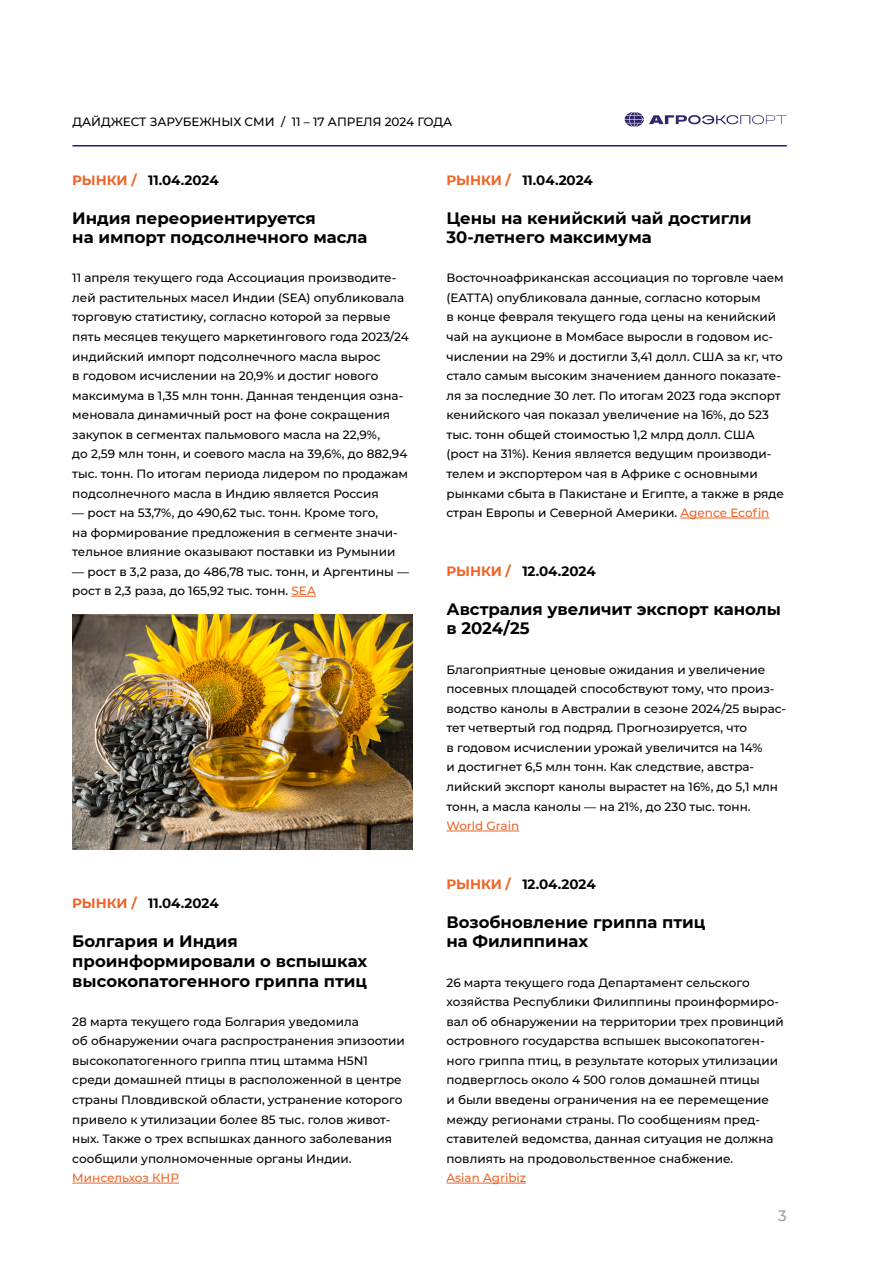
<style>
.page{position:relative;width:893px;height:1263px;background:#fff}
.page>*{position:absolute;margin:0;border:0;box-sizing:border-box;transform-origin:0 0}
.Заголовок_новости{font:700 16.5px/19.5px "Montserrat";color:#000}
.t1{font:500 15px "Montserrat";color:#9d9d9c}
.даты_и_разделы{font:700 13.5px "Montserrat";color:#000}
.основной_текст{font:500 12px/19.5px "Montserrat";color:#000}
.Дайджест_росс_сми{font:500 12px "Montserrat";color:#000}
.s1{color:#ed6527}
</style>
<div class="page">
<hr style="left:72px;top:145px;width:715px;height:1px;background:#1c207a">
<svg style="left:625px;top:112px;width:162px;height:15px"></svg>
<hr style="left:446px;top:1183px;width:80px;height:1px;background:#ed6527">
<hr style="left:446px;top:831px;width:73px;height:1px;background:#ed6527">
<hr style="left:680px;top:518px;width:89px;height:1px;background:#ed6527">
<hr style="left:72px;top:1183px;width:107px;height:1px;background:#ed6527">
<img style="left:72px;top:615px;width:340px;height:235px">
<svg style="left:291px;top:596px;width:25px;height:1px"></svg>
<p class="Дайджест_росс_сми" style="left:72px;top:113px;width:381px">ДАЙДЖЕСТ ЗАРУБЕЖНЫХ СМИ / 11 – 17 АПРЕЛЯ 2024 ГОДА</p>
<p class="даты_и_разделы" style="left:72px;top:170px;width:148px"><span class="s1">РЫНКИ /</span> 11.04.2024</p>
<p class="Заголовок_новости" style="left:72px;top:207px;width:297px">Индия переориентируется<br>на импорт подсолнечного масла</p>
<p class="основной_текст" style="left:72px;top:268px;width:338px">11 апреля текущего года Ассоциация производите&shy;лей растительных масел Индии (SEA) опубликовала торговую статистику, согласно которой за первые пять месяцев текущего маркетингового года 2023/24 индийский импорт подсолнечного масла вырос<br>в годовом исчислении на 20,9% и достиг нового максимума в 1,35 млн тонн. Данная тенденция озна&shy;меновала динамичный рост на фоне сокращения закупок в сегментах пальмового масла на 22,9%,<br>до 2,59 млн тонн, и соевого масла на 39,6%, до 882,94 тыс. тонн. По итогам периода лидером по продажам подсолнечного масла в Индию является Россия</p>
<p class="основной_текст" style="left:72px;top:503px;width:327px">— рост на 53,7%, до 490,62 тыс. тонн. Кроме того,<br>на формирование предложения в сегменте значи&shy;тельное влияние оказывают поставки из Румынии</p>
<p class="основной_текст" style="left:72px;top:561px;width:338px">— рост в 3,2 раза, до 486,78 тыс. тонн, и Аргентины — рост в 2,3 раза, до 165,92 тыс. тонн. <span class="s1">SEA</span></p>
<p class="даты_и_разделы" style="left:72px;top:894px;width:148px"><span class="s1">РЫНКИ /</span> 11.04.2024</p>
<p class="Заголовок_новости" style="left:72px;top:931px;width:297px">Болгария и Индия проинформировали о вспышках высокопатогенного гриппа птиц</p>
<p class="основной_текст" style="left:72px;top:1011px;width:334px">28 марта текущего года Болгария уведомила<br>об обнаружении очага распространения эпизоотии высокопатогенного гриппа птиц штамма H5N1 среди домашней птицы в расположенной в центре страны Пловдивской области, устранение которого привело к утилизации более 85 тыс. голов живот&shy;ных. Также о трех вспышках данного заболевания сообщили уполномоченные органы Индии.<br><span class="s1">Минсельхоз КНР</span></p>
<p class="даты_и_разделы" style="left:446px;top:170px;width:148px"><span class="s1">РЫНКИ /</span> 11.04.2024</p>
<p class="Заголовок_новости" style="left:446px;top:207px;width:306px">Цены на кенийский чай достигли<br>30-летнего максимума</p>
<p class="основной_текст" style="left:446px;top:268px;width:339px">Восточноафриканская ассоциация по торговле чаем (EATTA) опубликовала данные, согласно которым<br>в конце февраля текущего года цены на кенийский чай на аукционе в Момбасе выросли в годовом ис&shy;числении на 29% и достигли 3,41 долл. США за кг, что стало самым высоким значением данного показате&shy;ля за последние 30 лет. По итогам 2023 года экспорт кенийского чая показал увеличение на 16%, до 523 тыс. тонн общей стоимостью 1,2 млрд долл. США (рост на 31%). Кения является ведущим производи&shy;телем и экспортером чая в Африке с основными рынками сбыта в Пакистане и Египте, а также в ряде стран Европы и Северной Америки. <span class="s1">Agence Ecofin</span></p>
<p class="даты_и_разделы" style="left:446px;top:561px;width:151px"><span class="s1">РЫНКИ /</span> 12.04.2024</p>
<p class="Заголовок_новости" style="left:446px;top:598px;width:336px">Австралия увеличит экспорт канолы в 2024/25</p>
<p class="основной_текст" style="left:446px;top:659px;width:341px">Благоприятные ценовые ожидания и увеличение посевных площадей способствуют тому, что произ&shy;водство канолы в Австралии в сезоне 2024/25 вырас&shy;тет четвертый год подряд. Прогнозируется, что<br>в годовом исчислении урожай увеличится на 14%<br>и достигнет 6,5 млн тонн. Как следствие, австра&shy;лийский экспорт канолы вырастет на 16%, до 5,1 млн тонн, а масла канолы — на 21%, до 230 тыс. тонн.<br><span class="s1">World Grain</span></p>
<p class="даты_и_разделы" style="left:446px;top:874px;width:151px"><span class="s1">РЫНКИ /</span> 12.04.2024</p>
<p class="Заголовок_новости" style="left:446px;top:911px;width:261px">Возобновление гриппа птиц на Филиппинах</p>
<p class="основной_текст" style="left:446px;top:972px;width:339px">26 марта текущего года Департамент сельского хозяйства Республики Филиппины проинформиро&shy;вал об обнаружении на территории трех провинций островного государства вспышек высокопатоген&shy;ного гриппа птиц, в результате которых утилизации подверглось около 4 500 голов домашней птицы<br>и были введены ограничения на ее перемещение между регионами страны. По сообщениям пред&shy;ставителей ведомства, данная ситуация не должна повлиять на продовольственное снабжение.<br><span class="s1">Asian Agribiz</span></p>
<p class="t1" style="left:778px;top:1205px;width:10px">3</p>
</div>
